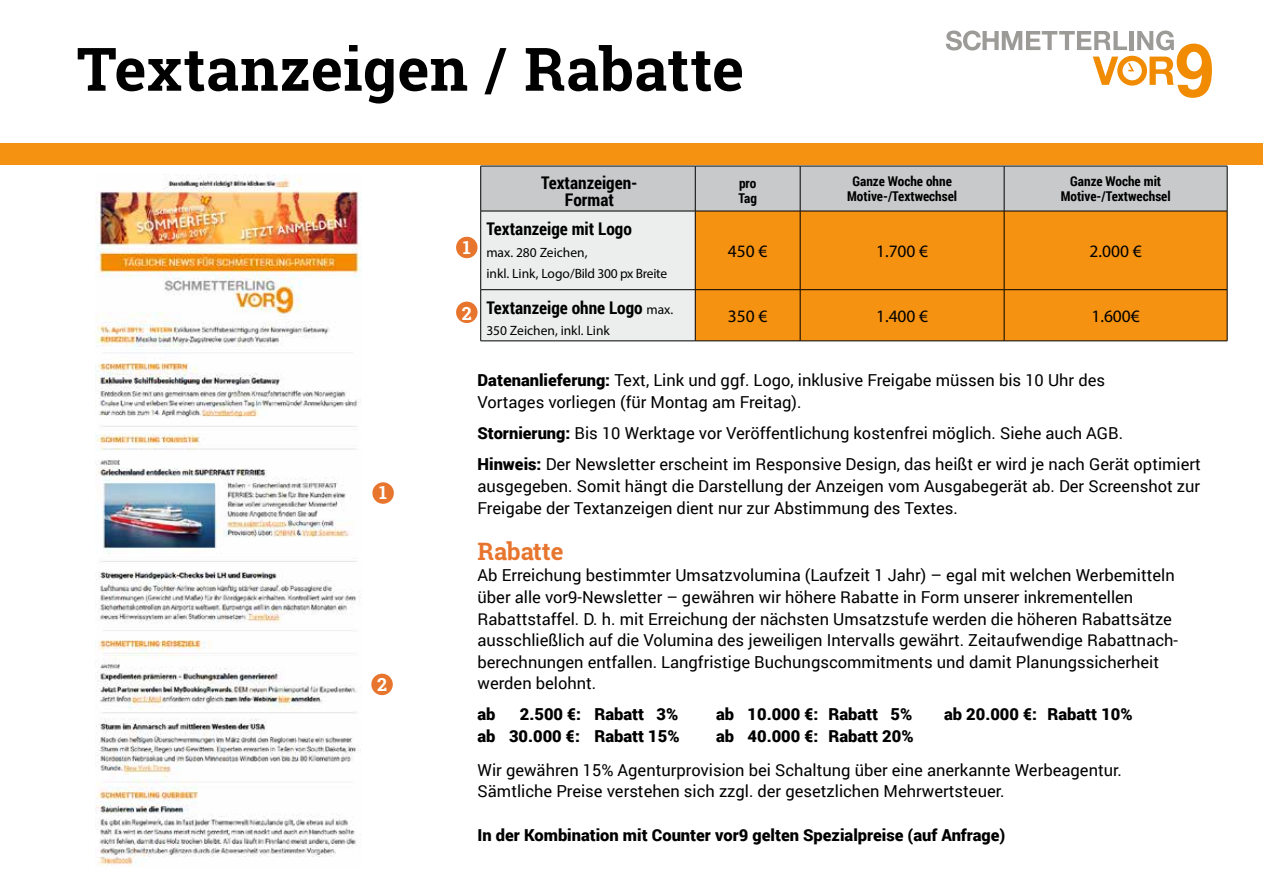
<style>
.page{position:relative;width:1263px;height:893px;background:#fff}
.page>*{position:absolute;margin:0;border:0;box-sizing:border-box;transform-origin:0 0}
.t1{font:700 60px "Roboto Slab";letter-spacing:.005em;color:#000}
.t2{font:700 24px "Roboto Slab";color:#e8752d}
.t3{font:700 18px "Roboto Slab";color:#fff}
.t4{font:700 17.4px/16.5px "Roboto Condensed";color:#000;text-align:center}
.t5{font:17.4px "Myriad Pro";color:#000}
.t6{font:16.5px/21.6px "Roboto";color:#000}
.t7{font:900 16.5px "Roboto";color:#000}
.t8{font:700 13.5px/15px "Roboto Condensed";color:#000;text-align:center}
.t9{font:13.5px/21.6px "Myriad Pro";color:#000}
.s1{font-family:"Myriad Pro";font-weight:400;font-size:13.5px}
.s2{font-weight:900}
</style>
<div class="page">
<div style="left:456px;top:237px;width:21px;height:21px;background:#e8752d;border-radius:50%"></div>
<div style="left:372px;top:482px;width:22px;height:22px;background:#e8752d;border-radius:50%"></div>
<div style="left:456px;top:302px;width:21px;height:21px;background:#e8752d;border-radius:50%"></div>
<div style="left:371px;top:674px;width:22px;height:21px;background:#e8752d;border-radius:50%"></div>
<svg style="left:946px;top:31px;width:266px;height:67px"></svg>
<img style="left:96px;top:174px;width:266px;height:692px">
<svg style="left:481px;top:167px;width:746px;height:174px;background:#d6d7d7"></svg>
<div style="left:696px;top:212px;width:531px;height:129px;background:#f59212"></div>
<hr style="left:480px;top:166px;width:215px;height:1px;background:#000">
<hr style="left:480px;top:166px;width:1px;height:45px;background:#000">
<hr style="left:695px;top:166px;width:105px;height:1px;background:#000">
<hr style="left:695px;top:166px;width:1px;height:45px;background:#000">
<hr style="left:800px;top:166px;width:204px;height:1px;background:#000">
<hr style="left:800px;top:166px;width:1px;height:45px;background:#000">
<hr style="left:1004px;top:166px;width:223px;height:1px;background:#000">
<hr style="left:1004px;top:166px;width:1px;height:45px;background:#000">
<hr style="left:1227px;top:166px;width:1px;height:45px;background:#000">
<hr style="left:480px;top:211px;width:215px;height:1px;background:#000">
<hr style="left:480px;top:211px;width:1px;height:78px;background:#000">
<hr style="left:480px;top:289px;width:215px;height:1px;background:#000">
<hr style="left:480px;top:290px;width:1px;height:51px;background:#000">
<hr style="left:480px;top:341px;width:215px;height:1px;background:#000">
<hr style="left:695px;top:211px;width:105px;height:1px;background:#000">
<hr style="left:695px;top:211px;width:1px;height:78px;background:#000">
<hr style="left:695px;top:289px;width:105px;height:1px;background:#000">
<hr style="left:695px;top:290px;width:1px;height:51px;background:#000">
<hr style="left:695px;top:341px;width:105px;height:1px;background:#000">
<hr style="left:800px;top:211px;width:204px;height:1px;background:#000">
<hr style="left:800px;top:211px;width:1px;height:78px;background:#000">
<hr style="left:800px;top:289px;width:204px;height:1px;background:#000">
<hr style="left:800px;top:290px;width:1px;height:51px;background:#000">
<hr style="left:800px;top:341px;width:204px;height:1px;background:#000">
<hr style="left:1004px;top:211px;width:223px;height:1px;background:#000">
<hr style="left:1004px;top:211px;width:1px;height:78px;background:#000">
<hr style="left:1227px;top:211px;width:1px;height:78px;background:#000">
<hr style="left:1004px;top:289px;width:223px;height:1px;background:#000">
<hr style="left:1004px;top:290px;width:1px;height:51px;background:#000">
<hr style="left:1227px;top:290px;width:1px;height:51px;background:#000">
<hr style="left:1004px;top:341px;width:223px;height:1px;background:#000">
<div style="left:0;top:143px;width:1263px;height:22px;background:#f59212"></div>
<h1 class="t1" style="left:77px;top:28px;width:669px">Textanzeigen / Rabatte</h1>
<p class="t3" style="left:379px;top:480px;width:9px">1</p>
<p class="t3" style="left:377px;top:672px;width:11px">2</p>
<p class="t3" style="left:463px;top:235px;width:9px">1</p>
<p class="t3" style="left:462px;top:301px;width:11px">2</p>
<p class="t4" style="left:541px;top:174px;width:98px">Textanzeigen-<br>Format</p>
<p class="t8" style="left:738px;top:175px;width:20px;text-align:left">pro<br>Tag</p>
<p class="t8" style="left:847px;top:173px;width:111px">Ganze Woche ohne<br>Motive-/Textwechsel</p>
<p class="t8" style="left:1061px;top:173px;width:111px">Ganze Woche mit<br>Motive-/Textwechsel</p>
<p class="t4" style="left:486px;top:220px;width:147px">Textanzeige mit Logo</p>
<p class="t9" style="left:486px;top:241px;width:182px">max. 280 Zeichen,<br>inkl. Link, Logo/Bild 300 px Breite</p>
<p class="t5" style="left:728px;top:240px;width:41px">450 €</p>
<p class="t5" style="left:876px;top:240px;width:54px">1.700 €</p>
<p class="t5" style="left:1089px;top:240px;width:54px">2.000 €</p>
<p class="t4" style="left:486px;top:299px;width:188px">Textanzeige ohne Logo <span class="s1">max.</span></p>
<p class="t9" style="left:486px;top:320px;width:125px">350 Zeichen, inkl. Link</p>
<p class="t5" style="left:728px;top:305px;width:41px">350 €</p>
<p class="t5" style="left:876px;top:305px;width:54px">1.400 €</p>
<p class="t5" style="left:1091px;top:305px;width:50px">1.600€</p>
<p class="t6" style="left:477px;top:369px;width:629px"><span class="s2">Datenanlieferung:</span> Text, Link und ggf. Logo, inklusive Freigabe müssen bis 10 Uhr des<br>Vortages vorliegen (für Montag am Freitag).</p>
<p class="t6" style="left:477px;top:417px;width:725px;line-height:31.2px"><span class="s2">Stornierung:</span> Bis 10 Werktage vor Veröffentlichung kostenfrei möglich. Siehe auch AGB.<br><span class="s2">Hinweis:</span> Der Newsletter erscheint im Responsive Design, das heißt er wird je nach Gerät optimiert</p>
<p class="t6" style="left:477px;top:475px;width:724px">ausgegeben. Somit hängt die Darstellung der Anzeigen vom Ausgabegerät ab. Der Screenshot zur<br>Freigabe der Textanzeigen dient nur zur Abstimmung des Textes.</p>
<h2 class="t2" style="left:477px;top:535px;width:88px">Rabatte</h2>
<p class="t6" style="left:477px;top:564px;width:702px">Ab Erreichung bestimmter Umsatzvolumina (Laufzeit 1 Jahr) – egal mit welchen Werbemitteln über alle vor9-Newsletter – gewähren wir höhere Rabatte in Form unserer inkrementellen Rabattstaffel. D. h. mit Erreichung der nächsten Umsatzstufe werden die höheren Rabattsätze ausschließlich auf die Volumina des jeweiligen Intervalls gewährt. Zeitaufwendige Rabattnach&shy;berechnungen entfallen. Langfristige Buchungscommitments und damit Planungssicherheit werden belohnt.</p>
<p class="t7" style="left:477px;top:702px;width:20px">ab</p>
<p class="t7" style="left:520px;top:702px;width:160px">2.500 €: Rabatt 3%</p>
<p class="t7" style="left:716px;top:702px;width:198px">ab 10.000 €: Rabatt 5%</p>
<p class="t7" style="left:944px;top:702px;width:190px">ab 20.000 €: Rabatt 10%</p>
<p class="t7" style="left:478px;top:724px;width:204px">ab 30.000 €: Rabatt 15%</p>
<p class="t7" style="left:716px;top:724px;width:199px">ab 40.000 €: Rabatt 20%</p>
<p class="t6" style="left:478px;top:758px;width:646px">Wir gewähren 15% Agenturprovision bei Schaltung über eine anerkannte Werbeagentur.<br>Sämtliche Preise verstehen sich zzgl. der gesetzlichen Mehrwertsteuer.</p>
<p class="t7" style="left:478px;top:823px;width:529px">In der Kombination mit Counter vor9 gelten Spezialpreise (auf Anfrage)</p>
</div>
